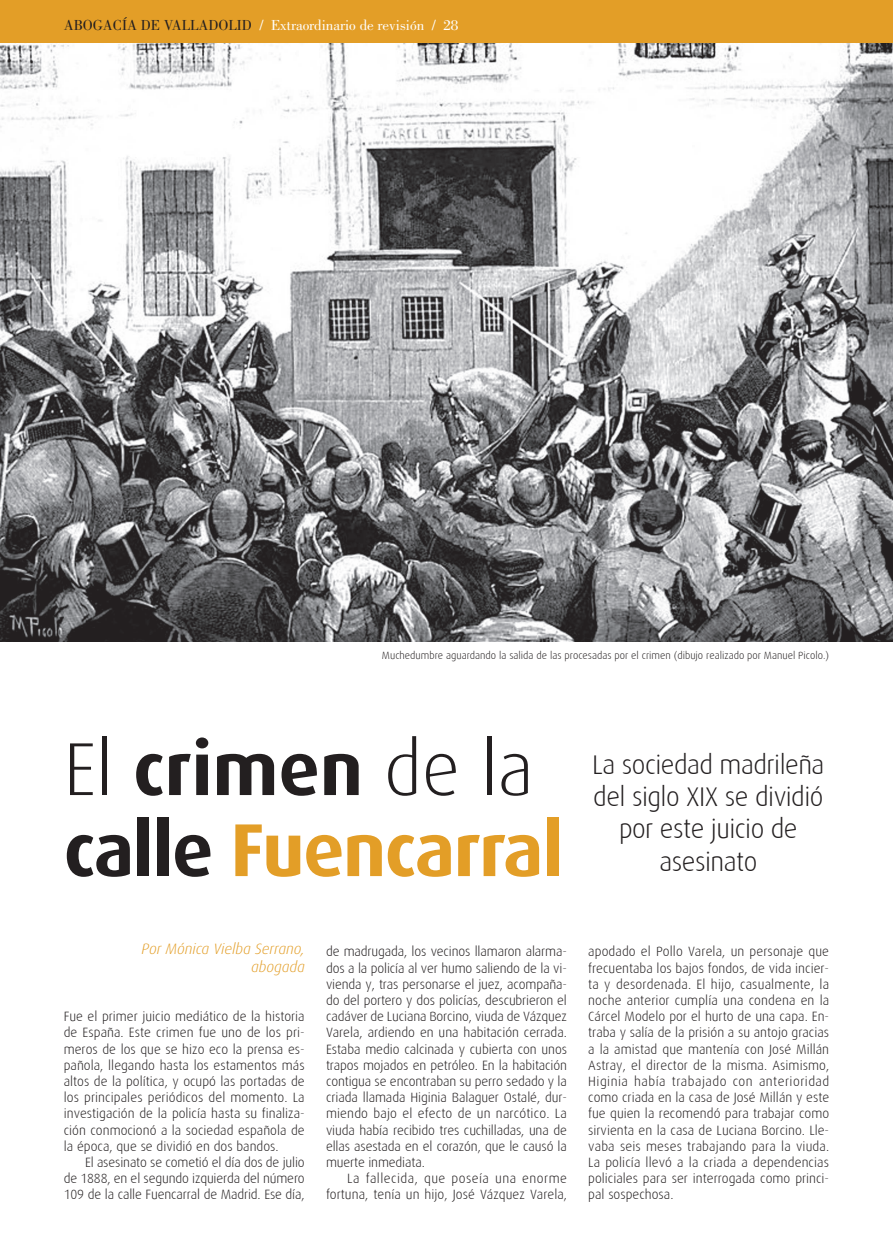
<style>
.page{position:relative;width:893px;height:1255px;background:#fff}
.page>*{position:absolute;margin:0;border:0;box-sizing:border-box;transform-origin:0 0}
.t1{font:700 75px/81px "Dax";letter-spacing:-.02em;color:#231f20}
.t2{font:300 27px/32.4px "Dax";letter-spacing:-.02em;color:#231f20;text-align:center}
.t3{font:15px "Bodoni Std";color:#fff}
.t4{font:italic 300 15px/18px "Dax";color:#e39e27;text-align:right}
.t5{font:300 13.5px/16.2px "Dax";color:#231f20;text-align:justify}
.t6{font:300 10.5px "Dax";color:#231f20}
.s1{color:#231f20}
.s2{font-weight:300}
.s3{color:#e39e27}
</style>
<div class="page">
<img style="left:0;top:43px;width:893px;height:598px">
<div style="left:0;top:0;width:893px;height:43px;background:#e39e27"></div>
<p class="t3" style="left:64px;top:17px;width:396px"><span class="s1">ABOGACÍA DE VALLADOLID</span> / Extraordinario de revisión / 28</p>
<p class="t6" style="left:382px;top:649px;width:449px">Muchedumbre aguardando la salida de las procesadas por el crimen (dibujo realizado por Manuel Picolo.)</p>
<h1 class="t1" style="left:64px;top:729px;width:501px"><span class="s2">El</span> crimen <span class="s2">de la </span>calle <span class="s3">Fuencarral</span></h1>
<h2 class="t2" style="left:592px;top:748px;width:234px">La sociedad madrileña del siglo XIX se dividió por este juicio de asesinato</h2>
<p class="t4" style="left:142px;top:940px;width:165px">Por Mónica Vielba Serrano, abogada</p>
<p class="t5" style="left:64px;top:1008px;width:243px">Fue el primer juicio mediático de la historia de España. Este crimen fue uno de los pri&shy;meros de los que se hizo eco la prensa es&shy;pañola, llegando hasta los estamentos más altos de la política, y ocupó las portadas de los principales periódicos del momento. La investigación de la policía hasta su finaliza&shy;ción conmocionó a la sociedad española de la época, que se dividió en dos bandos.</p>
<p class="t5" style="left:64px;top:1154px;width:242px;text-indent:21px">El asesinato se cometió el día dos de julio de 1888, en el segundo izquierda del número 109 de la calle Fuencarral de Madrid. Ese día,</p>
<p class="t5" style="left:326px;top:943px;width:243px">de madrugada, los vecinos llamaron alarma&shy;dos a la policía al ver humo saliendo de la vi&shy;vienda y, tras personarse el juez, acompaña&shy;do del portero y dos policías, descubrieron el cadáver de Luciana Borcino, viuda de Vázquez Varela, ardiendo en una habitación cerrada.<br>Estaba medio calcinada y cubierta con unos trapos mojados en petróleo. En la habitación contigua se encontraban su perro sedado y la criada llamada Higinia Balaguer Ostalé, dur&shy;miendo bajo el efecto de un narcótico. La viuda había recibido tres cuchilladas, una de ellas asestada en el corazón, que le causó la muerte inmediata.</p>
<p class="t5" style="left:326px;top:1170px;width:243px;text-align:right">La fallecida, que poseía una enorme fortuna, tenía un hijo, José Vázquez Varela,</p>
<p class="t5" style="left:588px;top:943px;width:243px">apodado el Pollo Varela, un personaje que frecuentaba los bajos fondos, de vida incier&shy;ta y desordenada. El hijo, casualmente, la noche anterior cumplía una condena en la Cárcel Modelo por el hurto de una capa. En&shy;traba y salía de la prisión a su antojo gracias a la amistad que mantenía con José Millán Astray, el director de la misma. Asimismo, Higinia había trabajado con anterioridad como criada en la casa de José Millán y este fue quien la recomendó para trabajar como sirvienta en la casa de Luciana Borcino. Lle&shy;vaba seis meses trabajando para la viuda.<br>La policía llevó a la criada a dependencias policiales para ser interrogada como princi&shy;pal sospechosa.</p>
</div>
